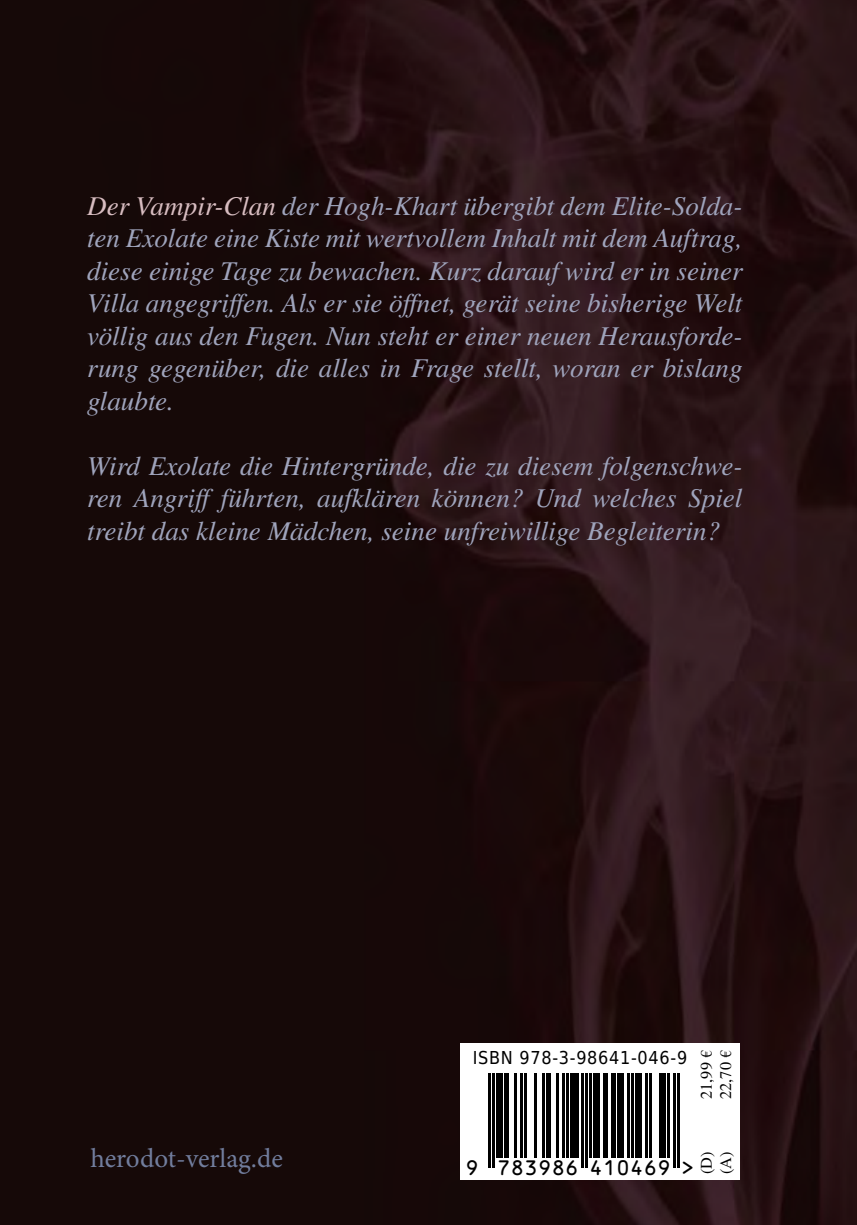
<style>
.page{position:relative;width:857px;height:1225px;background:#fff}
.page>*{position:absolute;margin:0;border:0;box-sizing:border-box;transform-origin:0 0}
.t1{font:italic 27px/32.4px "STIX General";color:#9fa4bc;text-align:justify}
.t2{font:27px "Minion Pro";color:#717d9d}
.t3{font:19.4px "ocrb 10";letter-spacing:-.015em;color:#000}
.t4{font:17.8px "DejaVu Sans Condensed";letter-spacing:.04em;color:#000}
.t5{font:16.2px "STIX General";color:#000}
.s1{color:#d8bdc1}
</style>
<div class="page">
<img style="left:0;top:0;width:856px;height:1225px">
<div style="left:460px;top:1043px;width:279px;height:137px;background:#fff"></div>
<svg style="left:488px;top:1073px;width:192px;height:95px;fill:#000"></svg>
<hr style="left:488px;top:1073px;width:2px;height:94px;background:#000">
<hr style="left:492px;top:1073px;width:2px;height:94px;background:#000">
<div style="left:496px;top:1073px;width:6px;height:94px;background:#000"></div>
<hr style="left:504px;top:1073px;width:4px;height:94px;background:#000">
<hr style="left:514px;top:1073px;width:2px;height:94px;background:#000">
<hr style="left:520px;top:1073px;width:2px;height:94px;background:#000">
<hr style="left:524px;top:1073px;width:2px;height:94px;background:#000">
<hr style="left:534px;top:1073px;width:2px;height:94px;background:#000">
<hr style="left:542px;top:1073px;width:2px;height:94px;background:#000">
<hr style="left:546px;top:1073px;width:4px;height:94px;background:#000">
<hr style="left:556px;top:1073px;width:2px;height:94px;background:#000">
<hr style="left:562px;top:1073px;width:2px;height:94px;background:#000">
<hr style="left:566px;top:1073px;width:2px;height:94px;background:#000">
<div style="left:570px;top:1073px;width:8px;height:94px;background:#000"></div>
<hr style="left:580px;top:1073px;width:2px;height:94px;background:#000">
<hr style="left:584px;top:1073px;width:2px;height:94px;background:#000">
<hr style="left:588px;top:1073px;width:2px;height:94px;background:#000">
<div style="left:592px;top:1073px;width:6px;height:94px;background:#000"></div>
<svg style="left:602px;top:1073px;width:4px;height:85px"></svg>
<svg style="left:610px;top:1073px;width:4px;height:85px"></svg>
<div style="left:616px;top:1073px;width:6px;height:94px;background:#000"></div>
<hr style="left:626px;top:1073px;width:2px;height:94px;background:#000">
<hr style="left:630px;top:1073px;width:2px;height:94px;background:#000">
<div style="left:634px;top:1073px;width:6px;height:94px;background:#000"></div>
<hr style="left:644px;top:1073px;width:2px;height:94px;background:#000">
<hr style="left:649px;top:1073px;width:2px;height:94px;background:#000">
<div style="left:659px;top:1073px;width:6px;height:94px;background:#000"></div>
<hr style="left:667px;top:1073px;width:2px;height:94px;background:#000">
<hr style="left:673px;top:1073px;width:2px;height:94px;background:#000">
<hr style="left:677px;top:1073px;width:2px;height:94px;background:#000">
<div style="left:496px;top:1158px;width:82px;height:19px;background:#fff"></div>
<div style="left:588px;top:1158px;width:83px;height:19px;background:#fff"></div>
<p class="t1" style="left:87px;top:189px;width:656px"><span class="s1">Der Vampir-Clan</span> der Hogh-Khart übergibt dem Elite-Solda&shy;ten Exolate eine Kiste mit wertvollem Inhalt mit dem Auftrag, diese einige Tage zu bewachen. Kurz darauf wird er in seiner Villa angegriffen. Als er sie öffnet, gerät seine bisherige Welt völlig aus den Fugen. Nun steht er einer neuen Herausforde&shy;rung gegenüber, die alles in Frage stellt, woran er bislang glaubte.</p>
<p class="t1" style="left:87px;top:449px;width:656px">Wird Exolate die Hintergründe, die zu diesem folgenschwe&shy;ren Angriff führten, aufklären können? Und welches Spiel treibt das kleine Mädchen, seine unfreiwillige Begleiterin?</p>
<p class="t4" style="left:472px;top:1043px;width:216px">ISBN 978-3-98641-046-9</p>
<p class="t5" style="left:694px;top:1098px;width:50px;rotate:-90deg">21,99 €</p>
<p class="t5" style="left:714px;top:1098px;width:50px;rotate:-90deg">22,70 €</p>
<p class="t2" style="left:90px;top:1140px;width:194px">herodot-verlag.de</p>
<p class="t3" style="left:465px;top:1156px;width:231px">9 783986 410469 &gt;</p>
<p class="t5" style="left:694px;top:1174px;width:24px;rotate:-90deg">(D)</p>
<p class="t5" style="left:714px;top:1174px;width:24px;rotate:-90deg">(A)</p>
</div>
